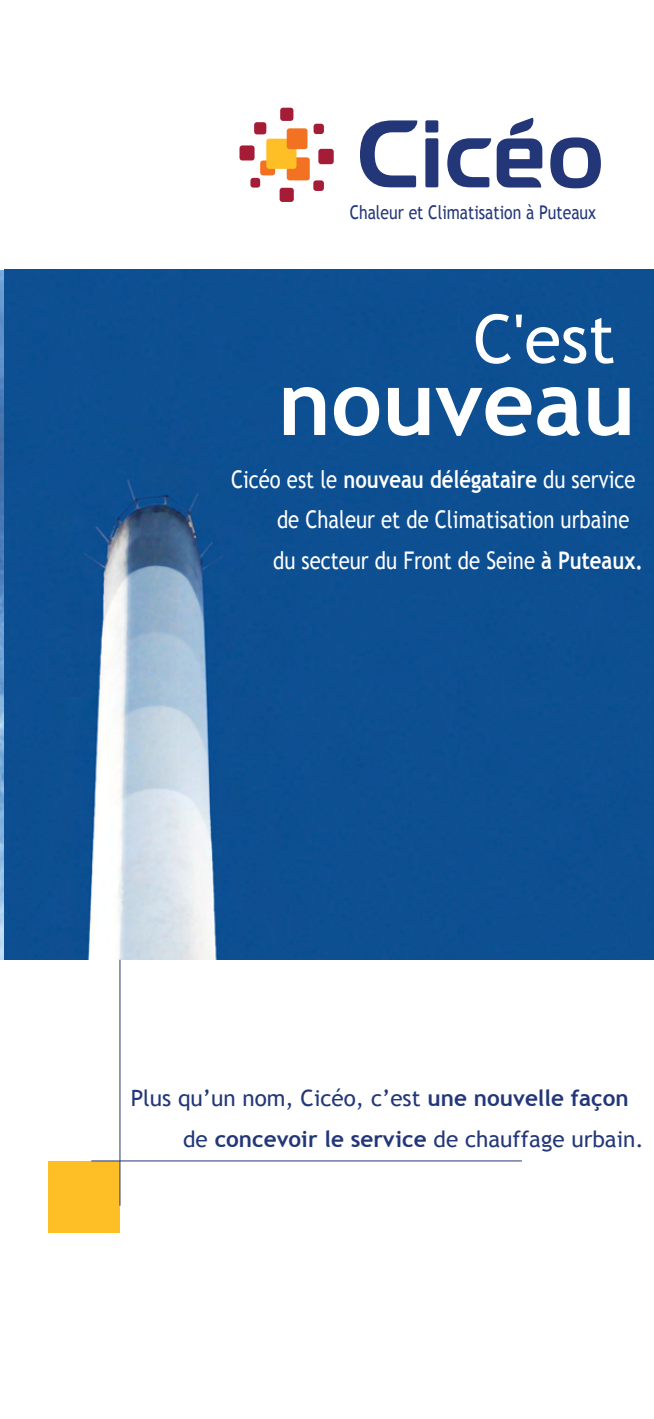
<style>
.page{position:relative;width:654px;height:1419px;background:#fff}
.page>*{position:absolute;margin:0;border:0;box-sizing:border-box;transform-origin:0 0}
.t1{font:700 90px "Trebuchet MS";color:#fff}
.t2{font:67.5px "Trebuchet MS";color:#fff}
.t3{font:24.3px/40.5px "Trebuchet MS";color:#fff;scale:.83 1}
.t4{font:22.5px/40.5px "Trebuchet MS";color:#233778}
.t5{font:18.9px "Trebuchet MS";color:#233778;scale:.83 1}
.s1{font-weight:700}
</style>
<div class="page">
<img style="left:0;top:270px;width:19px;height:690px">
<img style="left:4px;top:270px;width:650px;height:689px">
<div style="left:260px;top:160px;width:15px;height:15px;background:#f37123;border-radius:3px"></div>
<div style="left:280px;top:108px;width:13px;height:13px;background:#a51c37;border-radius:3px"></div>
<div style="left:254px;top:122px;width:12px;height:12px;background:#a51c37;border-radius:3px"></div>
<div style="left:239px;top:145px;width:16px;height:15px;background:#a51c37;border-radius:3px"></div>
<div style="left:250px;top:178px;width:10px;height:10px;background:#a51c37;border-radius:3px"></div>
<div style="left:280px;top:188px;width:14px;height:14px;background:#a51c37;border-radius:3px"></div>
<div style="left:314px;top:124px;width:10px;height:10px;background:#a51c37;border-radius:3px"></div>
<div style="left:318px;top:149px;width:16px;height:15px;background:#a51c37;border-radius:3px"></div>
<div style="left:313px;top:180px;width:11px;height:11px;background:#a51c37;border-radius:3px"></div>
<div style="left:287px;top:157px;width:23px;height:23px;background:#f37123;border-radius:3px"></div>
<div style="left:266px;top:139px;width:30px;height:30px;background:#fdbe26;border-radius:3px"></div>
<div style="left:287px;top:128px;width:20px;height:21px;background:#f37123;border-radius:3px"></div>
<svg style="left:360px;top:120px;width:57px;height:67px"></svg>
<svg style="left:425px;top:120px;width:13px;height:67px"></svg>
<svg style="left:447px;top:138px;width:44px;height:49px"></svg>
<svg style="left:550px;top:137px;width:51px;height:51px"></svg>
<svg style="left:497px;top:118px;width:45px;height:69px"></svg>
<div style="left:48px;top:1160px;width:72px;height:72px;background:#fdbe26"></div>
<hr style="left:91px;top:1160px;width:431px;height:1px;background:#233778">
<hr style="left:120px;top:959px;width:1px;height:246px;background:#233778">
<p class="t5" style="left:350px;top:201px;width:298px">Chaleur et Climatisation à Puteaux</p>
<h2 class="t2" style="left:473px;top:299px;width:144px">C'est</h2>
<h1 class="t1" style="left:278px;top:347px;width:359px">nouveau</h1>
<p class="t3" style="left:273px;top:459px;width:447px;text-indent:-42px">Cicéo est le <span class="s1">nouveau délégataire</span> du service de Chaleur et de Climatisation urbaine du secteur du Front de Seine <span class="s1">à Puteaux.</span></p>
<p class="t4" style="left:183px;top:1078px;width:462px;text-indent:-52px">Plus qu’un nom, Cicéo, c’est <span class="s1">une nouvelle façon </span>de <span class="s1">concevoir le service</span> de chauffage urbain.</p>
</div>
